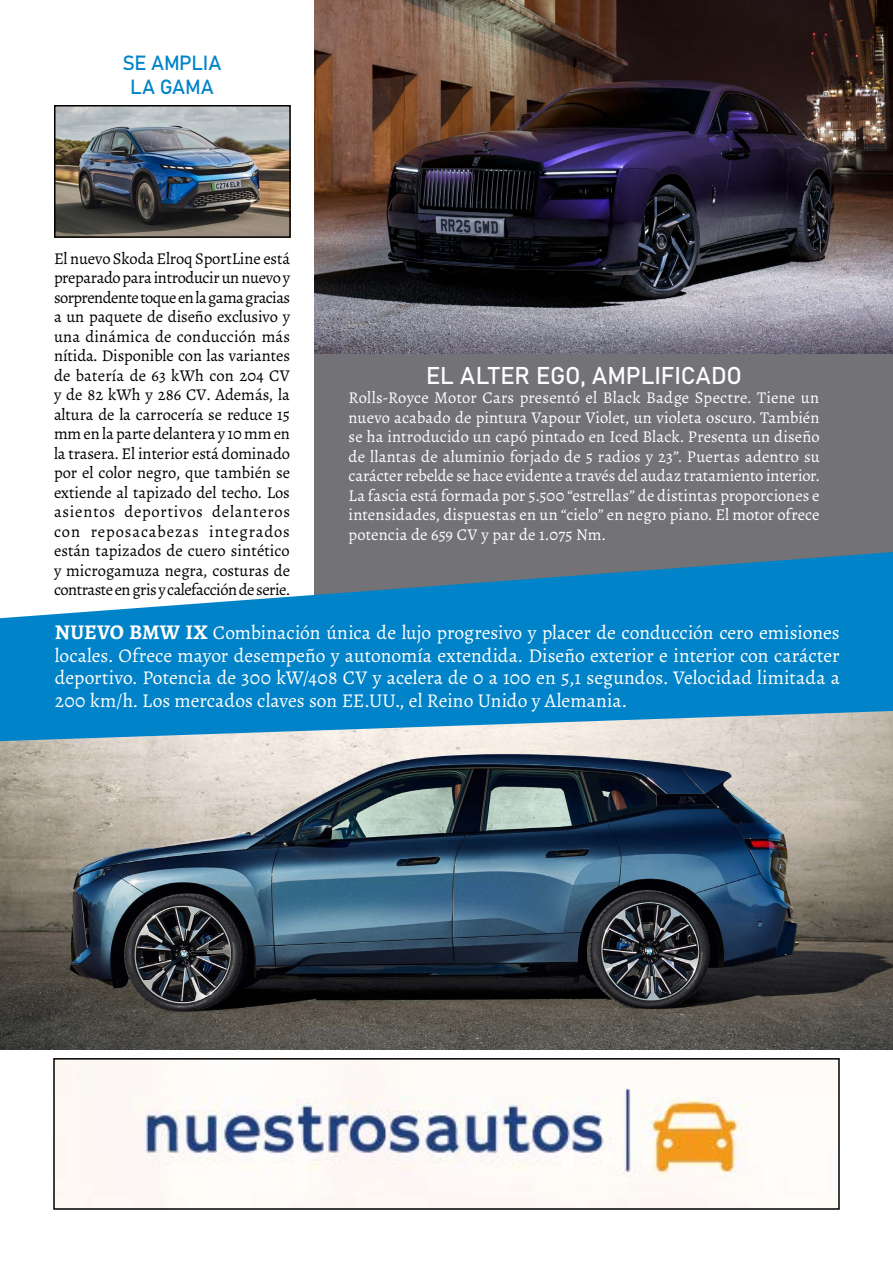
<style>
.page{position:relative;width:893px;height:1263px;background:#fff}
.page>*{position:absolute;margin:0;border:0;box-sizing:border-box;transform-origin:0 0}
.t1{font:24px "Bahnschrift";letter-spacing:-.01em;color:#fff}
.t2{font:20.25px/24px "Bahnschrift";letter-spacing:-.01em;color:#0083c8;text-align:center}
.t3{font:19.5px/22.5px "Alegreya";color:#fff;text-align:justify}
.t4{font:16.5px/19.5px "Alegreya";letter-spacing:-.03em;color:#000;text-align:justify}
.t5{font:16.5px/19.5px "Alegreya";letter-spacing:.005em;color:#fff;text-align:justify}
.s1{font-weight:700;font-size:21px}
</style>
<div class="page">
<div style="left:314px;top:0;width:579px;height:800px;background:#727277"></div>
<img style="left:0;top:741px;width:893px;height:308px">
<svg style="left:0;top:552px;width:893px;height:189px;fill:#0083c8"></svg>
<img style="left:56px;top:1061px;width:693px;height:146px">
<img style="left:57px;top:108px;width:231px;height:127px">
<div style="left:54px;top:105px;width:237px;height:133px;border:2px solid #000"></div>
<img style="left:314px;top:0;width:579px;height:353px">
<p class="t2" style="left:123px;top:50px;width:100px">SE AMPLIA<br>LA GAMA</p>
<p class="t4" style="left:54px;top:248px;width:238px">El nuevo Skoda Elroq SportLine está preparado para introducir un nuevo y sorprendente toque en la gama gracias a un paquete de diseño exclusivo y una dinámica de conducción más nítida. Disponible con las variantes de batería de 63 kWh con 204 CV y de 82 kWh y 286 CV. Además, la altura de la carrocería se reduce 15 mm en la parte delantera y 10 mm en la trasera. El interior está dominado por el color negro, que también se extiende al tapizado del techo. Los asientos deportivos delanteros con reposacabezas integrados están tapizados de cuero sintético y microgamuza negra, costuras de contraste en gris y calefacción de serie.</p>
<p class="t3" style="left:55px;top:622px;width:787px"><span class="s1">NUEVO BMW IX</span> Combinación única de lujo progresivo y placer de conducción cero emisiones locales. Ofrece mayor desempeño y autonomía extendida. Diseño exterior e interior con carácter deportivo. Potencia de 300 kW/408 CV y acelera de 0 a 100 en 5,1 segundos. Velocidad limitada a 200 km/h. Los mercados claves son EE.UU., el Reino Unido y Alemania.</p>
<h1 class="t1" style="left:426px;top:357px;width:317px">EL ALTER EGO, AMPLIFICADO</h1>
<p class="t5" style="left:349px;top:388px;width:473px">Rolls-Royce Motor Cars presentó el Black Badge Spectre. Tiene un nuevo acabado de pintura Vapour Violet, un violeta oscuro. También se ha introducido un capó pintado en Iced Black. Presenta un diseño de llantas de aluminio forjado de 5 radios y 23”. Puertas adentro su carácter rebelde se hace evidente a través del audaz tratamiento interior.<br>La fascia está formada por 5.500 “estrellas” de distintas proporciones e intensidades, dispuestas en un “cielo” en negro piano. El motor ofrece potencia de 659 CV y par de 1.075 Nm.</p>
</div>
